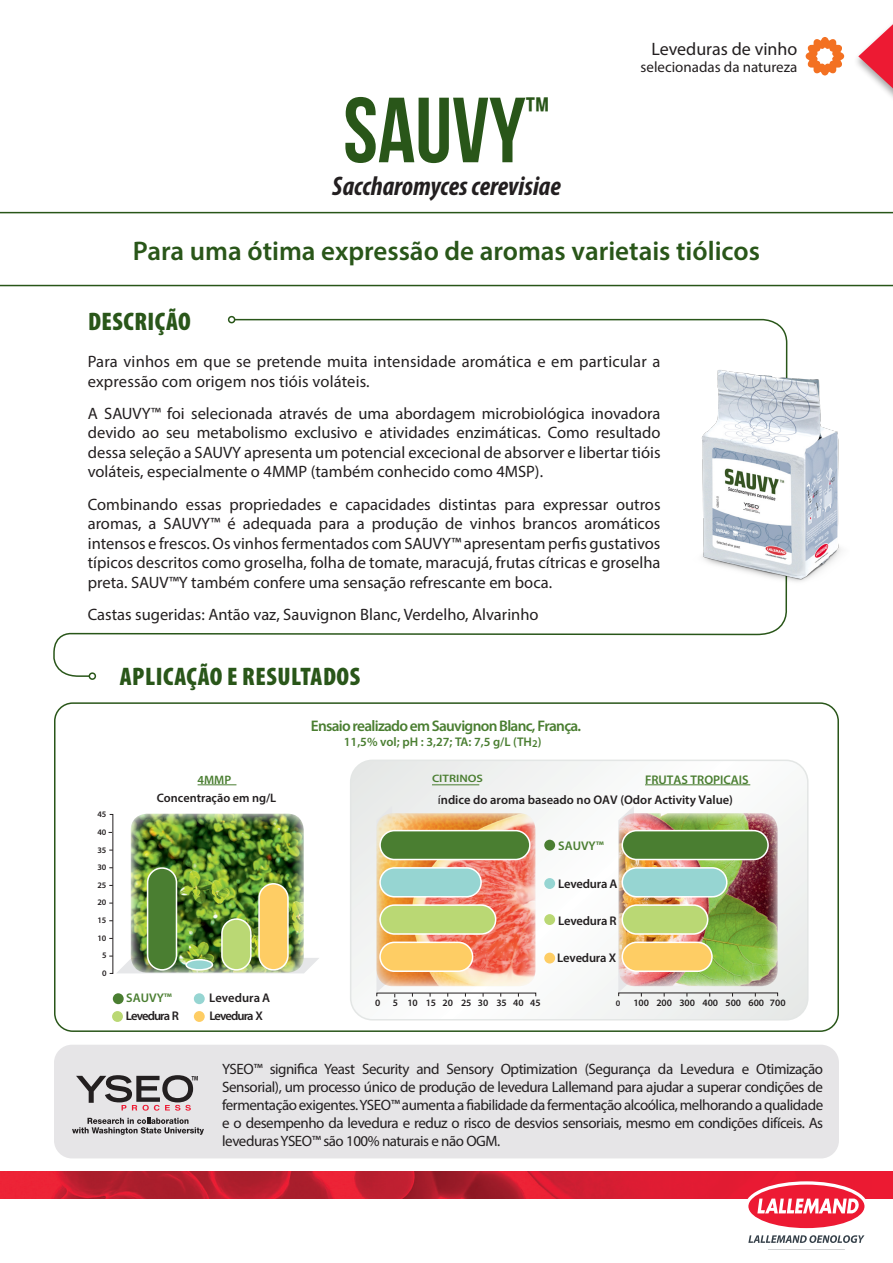
<style>
.page{position:relative;width:893px;height:1263px;background:#fff}
.page>*{position:absolute;margin:0;border:0;box-sizing:border-box;transform-origin:0 0}
.t1{font:92.25px "Bebas Neue";color:#295619}
.t2{font:39.6px "Bebas Neue";color:#295619}
.t3{font:600 27px "Myriad Pro";color:#295619}
.t4{font:italic 700 condensed 27px "Myriad Pro";color:#231f20}
.t5{font:900 condensed 25.5px "Myriad Pro";letter-spacing:.02em;color:#295619}
.t6{font:18px "Myriad Pro";color:#231f20}
.t7{font:16.5px/19.5px "Myriad Pro";color:#231f20;text-align:justify}
.t8{font:600 15.3px "Myriad Pro";letter-spacing:-.045em;color:#4a7e31}
.t9{font:15px/18px "Myriad Pro";letter-spacing:-.03em;color:#231f20;text-align:justify}
.t10{font:15px "Myriad Pro";color:#231f20}
.t11{font:600 12.6px "Myriad Pro";color:#231f20}
.t12{font:600 12.6px "Myriad Pro";color:#4a7e31}
.t13{font:600 12.6px "Myriad Pro";letter-spacing:-.075em;color:#231f20}
.t14{font:600 12.3px "Myriad Pro";color:#231f20}
.t15{font:600 12.3px "Myriad Pro";color:#4a7e31}
.t16{font:600 10.8px "Myriad Pro";color:#4a7e31;scale:1.15 1}
.t17{font:600 9.75px "Myriad Pro";color:#231f20}
.t18{font:600 8.4px/17.5px "Myriad Pro";color:#231f20;text-align:center}
.s1{font-weight:400}
</style>
<div class="page">
<svg style="left:858px;top:24px;width:35px;height:73px"></svg>
<svg style="left:806px;top:37px;width:38px;height:38px"></svg>
<div style="left:54px;top:1045px;width:785px;height:113px;background:#e6e5e7;border-radius:18px"></div>
<svg style="left:76px;top:1075px;width:122px;height:36px"></svg>
<svg style="left:72px;top:1118px;width:132px;height:17px"></svg>
<img style="left:0;top:1171px;width:893px;height:27px">
<svg style="left:745px;top:1181px;width:123px;height:62px"></svg>
<svg style="left:0;top:212px;width:893px;height:74px"></svg>
<div style="left:54px;top:702px;width:785px;height:330px;border:2px solid #295619;border-radius:18px"></div>
<svg style="left:351px;top:762px;width:455px;height:258px"></svg>
<div style="left:350px;top:759px;width:459px;height:261px;border:2px solid #d8dcda;border-radius:22px"></div>
<svg style="left:109px;top:956px;width:210px;height:17px"></svg>
<img style="left:131px;top:814px;width:173px;height:159px">
<div style="left:148px;top:868px;width:28px;height:102px;background:#4a7e31;border-radius:14px"></div>
<div style="left:147px;top:867px;width:30px;height:103px;border:2px solid #fff;border-radius:14px"></div>
<div style="left:186px;top:960px;width:26px;height:10px;background:#96d5d2;border-radius:50%"></div>
<div style="left:185px;top:959px;width:28px;height:11px;border:2px solid #fff;border-radius:50%"></div>
<div style="left:222px;top:919px;width:29px;height:51px;background:#bad874;border-radius:14px"></div>
<div style="left:221px;top:918px;width:31px;height:52px;border:2px solid #fff;border-radius:14px"></div>
<div style="left:259px;top:884px;width:29px;height:86px;background:#fecd64;border-radius:14px"></div>
<div style="left:258px;top:883px;width:31px;height:87px;border:2px solid #fff;border-radius:14px"></div>
<svg style="left:376px;top:806px;width:19px;height:191px"></svg>
<svg style="left:618px;top:806px;width:16px;height:187px"></svg>
<img style="left:376px;top:813px;width:159px;height:173px">
<img style="left:619px;top:813px;width:159px;height:173px">
<div style="left:380px;top:831px;width:150px;height:28px;background:#4a7e31;border-radius:14px"></div>
<div style="left:379px;top:830px;width:152px;height:30px;border:2px solid #fff;border-radius:14px"></div>
<div style="left:380px;top:905px;width:116px;height:29px;background:#bad874;border-radius:14px"></div>
<div style="left:379px;top:904px;width:117px;height:31px;border:2px solid #fff;border-radius:14px"></div>
<div style="left:380px;top:868px;width:101px;height:29px;background:#96d5d2;border-radius:14px"></div>
<div style="left:379px;top:867px;width:103px;height:30px;border:2px solid #fff;border-radius:14px"></div>
<div style="left:380px;top:942px;width:93px;height:29px;background:#fecd64;border-radius:14px"></div>
<div style="left:379px;top:941px;width:94px;height:31px;border:2px solid #fff;border-radius:14px"></div>
<div style="left:622px;top:831px;width:146px;height:28px;background:#4a7e31;border-radius:14px"></div>
<div style="left:621px;top:830px;width:148px;height:30px;border:2px solid #fff;border-radius:14px"></div>
<div style="left:622px;top:905px;width:86px;height:29px;background:#bad874;border-radius:14px"></div>
<div style="left:621px;top:904px;width:87px;height:31px;border:2px solid #fff;border-radius:14px"></div>
<div style="left:622px;top:868px;width:105px;height:29px;background:#96d5d2;border-radius:14px"></div>
<div style="left:621px;top:867px;width:106px;height:30px;border:2px solid #fff;border-radius:14px"></div>
<div style="left:622px;top:942px;width:90px;height:29px;background:#fecd64;border-radius:14px"></div>
<div style="left:621px;top:941px;width:92px;height:31px;border:2px solid #fff;border-radius:14px"></div>
<div style="left:113px;top:993px;width:11px;height:11px;background:#4a7e31;border-radius:50%"></div>
<div style="left:194px;top:993px;width:11px;height:11px;background:#96d5d2;border-radius:50%"></div>
<div style="left:112px;top:1011px;width:11px;height:11px;background:#bad874;border-radius:50%"></div>
<div style="left:194px;top:1011px;width:11px;height:11px;background:#fecd64;border-radius:50%"></div>
<hr style="left:432px;top:784px;width:47px;height:1px;background:#4a7e31">
<hr style="left:198px;top:784px;width:38px;height:1px;background:#4a7e31">
<hr style="left:645px;top:784px;width:105px;height:1px;background:#4a7e31">
<div style="left:544px;top:840px;width:11px;height:10px;background:#4a7e31;border-radius:50%"></div>
<div style="left:544px;top:878px;width:11px;height:11px;background:#96d5d2;border-radius:50%"></div>
<div style="left:544px;top:914px;width:11px;height:11px;background:#bad874;border-radius:50%"></div>
<div style="left:544px;top:953px;width:11px;height:10px;background:#fecd64;border-radius:50%"></div>
<svg style="left:53px;top:318px;width:735px;height:360px"></svg>
<div style="left:228px;top:316px;width:7px;height:7px;border:2px solid #295619;border-radius:50%"></div>
<div style="left:89px;top:672px;width:7px;height:8px;border:2px solid #295619;border-radius:50%"></div>
<img style="left:693px;top:364px;width:148px;height:222px">
<h1 class="t1" style="left:343px;top:80px;width:184px">SAUVy</h1>
<h2 class="t2" style="left:526px;top:89px;width:25px">™</h2>
<h3 class="t4" style="left:332px;top:169px;width:230px">Saccharomyces cerevisiae</h3>
<p class="t6" style="left:651px;top:38px;width:147px">Leveduras de vinho</p>
<p class="t10" style="left:640px;top:57px;width:158px">selecionadas da natureza</p>
<h3 class="t3" style="left:133px;top:234px;width:628px">Para uma ótima expressão de aromas varietais tiólicos</h3>
<h3 class="t5" style="left:88px;top:305px;width:104px">DESCRIÇÃO</h3>
<p class="t7" style="left:88px;top:351px;width:574px">Para vinhos em que se pretende muita intensidade aromática e em particular a expressão com origem nos tióis voláteis.</p>
<p class="t7" style="left:88px;top:403px;width:574px">A SAUVY™ foi selecionada através de uma abordagem microbiológica inovadora devido ao seu metabolismo exclusivo e atividades enzimáticas. Como resultado dessa seleção a SAUVY apresenta um potencial excecional de absorver e libertar tióis voláteis, especialmente o 4MMP (também conhecido como 4MSP).</p>
<p class="t7" style="left:88px;top:494px;width:574px">Combinando essas propriedades e capacidades distintas para expressar outros aromas, a SAUVY™ é adequada para a produção de vinhos brancos aromáticos intensos e frescos. Os vinhos fermentados com SAUVY™ apresentam perfis gustativos típicos descritos como groselha, folha de tomate, maracujá, frutas cítricas e groselha preta. SAUV™Y também confere uma sensação refrescante em boca.</p>
<p class="t7" style="left:88px;top:605px;width:452px">Castas sugeridas: Antão vaz, Sauvignon Blanc, Verdelho, Alvarinho</p>
<h3 class="t5" style="left:120px;top:660px;width:242px">APLICAÇÃO E RESULTADOS</h3>
<p class="t8" style="left:311px;top:716px;width:272px">Ensaio realizado em Sauvignon Blanc, França.</p>
<p class="t12" style="left:344px;top:734px;width:199px">11,5% vol; pH : 3,27; TA: 7,5 g/L (TH<sub>2</sub>)</p>
<p class="t15" style="left:198px;top:772px;width:35px">4MMP</p>
<p class="t16" style="left:432px;top:772px;width:46px">CITRINOS</p>
<p class="t12" style="left:645px;top:771px;width:105px">FRUTAS TROPICAIS</p>
<p class="t18" style="left:97px;top:805px;width:11px">45<br>40<br>35<br>30<br>25<br>20<br>15<br>10<br>5<br>0</p>
<p class="t14" style="left:157px;top:790px;width:121px">Concentração em ng/L</p>
<p class="t11" style="left:438px;top:791px;width:297px"><span class="s1">í</span>ndice do aroma baseado no OAV (Odor Activity Value)</p>
<p class="t12" style="left:126px;top:990px;width:47px">SAUVY™</p>
<p class="t11" style="left:209px;top:989px;width:62px">Levedura A</p>
<p class="t13" style="left:126px;top:1007px;width:55px">Levedura R</p>
<p class="t13" style="left:209px;top:1008px;width:55px">Levedura X</p>
<p class="t12" style="left:558px;top:838px;width:47px">SAUVY™</p>
<p class="t11" style="left:558px;top:876px;width:61px">Levedura A</p>
<p class="t11" style="left:558px;top:913px;width:60px">Levedura R</p>
<p class="t11" style="left:557px;top:950px;width:60px">Levedura X</p>
<p class="t17" style="left:375px;top:997px;width:7px">0</p>
<p class="t17" style="left:393px;top:997px;width:149px">5 10 15 20 25 30 35 40 45</p>
<p class="t18" style="left:616px;top:994px;width:6px">0</p>
<p class="t17" style="left:633px;top:997px;width:154px">100 200 300 400 500 600 700</p>
<p class="t9" style="left:222px;top:1059px;width:603px">YSEO™ significa Yeast Security and Sensory Optimization (Segurança da Levedura e Otimização Sensorial), um processo único de produção de levedura Lallemand para ajudar a superar condições de fermentação exigentes. YSEO™ aumenta a fiabilidade da fermentação alcoólica, melhorando a qualidade e o desempenho da levedura e reduz o risco de desvios sensoriais, mesmo em condições difíceis. As leveduras YSEO™ são 100% naturais e não OGM.</p>
</div>
